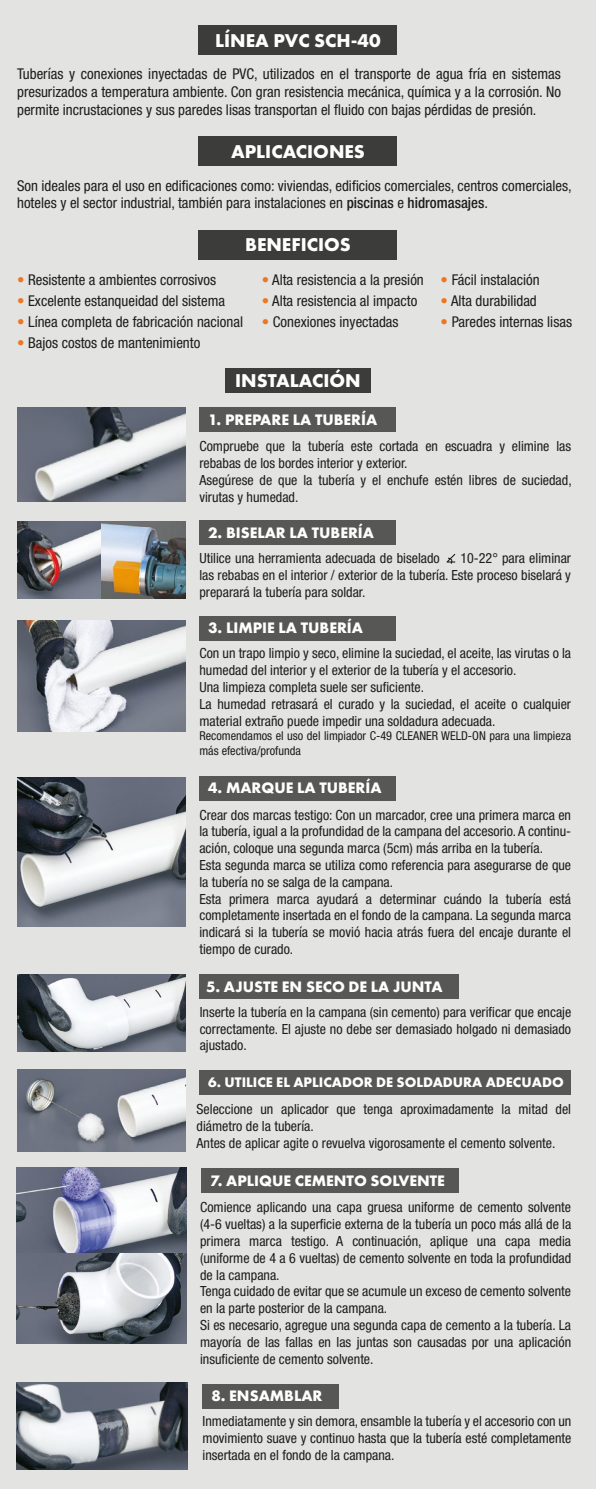
<style>
.page{position:relative;width:596px;height:1489px;background:#fff}
.page>*{position:absolute;margin:0;border:0;box-sizing:border-box;transform-origin:0 0}
.t1{font:700 19.25px "Futura PT";color:#fff}
.t2{font:700 15.75px "Futura PT";color:#fff}
.t3{font:condensed 14.88px/17.8px "Helvetica Neue LT Std";color:#1d1d1b;text-align:justify}
.t4{font:700 14.35px "Futura PT";color:#fff}
.t5{font:condensed 14px/16.8px "Helvetica Neue LT Std";color:#1d1d1b}
.t6{font:condensed 12.25px/14.7px "Helvetica Neue LT Std";color:#1d1d1b}
.s1{font-weight:500}
.s2{color:#ee7622}
</style>
<div class="page">
<div style="left:0;top:0;width:595px;height:1488px;background:#e3e3e1"></div>
<div style="left:198px;top:25px;width:199px;height:30px;background:#3c3c3b"></div>
<div style="left:198px;top:136px;width:199px;height:30px;background:#3c3c3b"></div>
<div style="left:225px;top:368px;width:146px;height:25px;background:#3c3c3b"></div>
<div style="left:199px;top:407px;width:196px;height:25px;background:#575756"></div>
<div style="left:199px;top:520px;width:196px;height:25px;background:#575756"></div>
<div style="left:199px;top:615px;width:196px;height:25px;background:#575756"></div>
<div style="left:199px;top:775px;width:196px;height:25px;background:#575756"></div>
<div style="left:199px;top:974px;width:259px;height:25px;background:#575756"></div>
<div style="left:199px;top:1069px;width:372px;height:25px;background:#575756"></div>
<div style="left:201px;top:1167px;width:257px;height:25px;background:#575756"></div>
<div style="left:202px;top:1383px;width:136px;height:25px;background:#575756"></div>
<img style="left:17px;top:621px;width:169px;height:110px">
<img style="left:17px;top:407px;width:169px;height:95px">
<img style="left:17px;top:521px;width:169px;height:77px">
<img style="left:17px;top:777px;width:169px;height:149px">
<img style="left:17px;top:974px;width:169px;height:77px">
<img style="left:17px;top:1069px;width:169px;height:82px">
<img style="left:17px;top:1167px;width:170px;height:175px">
<img style="left:17px;top:1382px;width:170px;height:87px">
<svg style="left:446px;top:554px;width:9px;height:10px"></svg>
<div style="left:198px;top:230px;width:199px;height:30px;background:#3c3c3b"></div>
<h1 class="t1" style="left:215px;top:28px;width:167px">LÍNEA PVC SCH-40</h1>
<p class="t3" style="left:17px;top:65px;width:545px">Tuberías y conexiones inyectadas de PVC, utilizados en el transporte de agua fría en sistemas presurizados a temperatura ambiente. Con gran resistencia mecánica, química y a la corrosión. No permite incrustaciones y sus paredes lisas transportan el fluido con bajas pérdidas de presión.</p>
<h1 class="t1" style="left:231px;top:139px;width:135px">APLICACIONES</h1>
<p class="t3" style="left:17px;top:176px;width:556px">Son ideales para el uso en edificaciones como: viviendas, edificios comerciales, centros comerciales, hoteles y el sector industrial, también para instalaciones en <span class="s1">piscinas</span> e <span class="s1">hidromasajes</span>.</p>
<h1 class="t1" style="left:245px;top:232px;width:107px">BENEFICIOS</h1>
<p class="t3" style="left:17px;top:271px;width:200px"><span class="s2">•</span> Resistente a ambientes corrosivos</p>
<p class="t3" style="left:17px;top:292px;width:209px"><span class="s2">•</span> Excelente estanqueidad del sistema</p>
<p class="t3" style="left:17px;top:313px;width:227px"><span class="s2">•</span> Línea completa de fabricación nacional</p>
<p class="t3" style="left:17px;top:334px;width:185px"><span class="s2">•</span> Bajos costos de mantenimiento</p>
<p class="t3" style="left:262px;top:271px;width:163px"><span class="s2">•</span> Alta resistencia a la presión</p>
<p class="t3" style="left:262px;top:292px;width:157px"><span class="s2">•</span> Alta resistencia al impacto</p>
<p class="t3" style="left:262px;top:313px;width:138px"><span class="s2">•</span> Conexiones inyectadas</p>
<h1 class="t1" style="left:235px;top:368px;width:127px">INSTALACIÓN</h1>
<p class="t2" style="left:208px;top:409px;width:171px">1. PREPARE LA TUBERÍA</p>
<p class="t3" style="left:440px;top:271px;width:100px"><span class="s2">•</span> Fácil instalación</p>
<p class="t3" style="left:440px;top:292px;width:98px"><span class="s2">•</span> Alta durabilidad</p>
<p class="t3" style="left:440px;top:313px;width:133px"><span class="s2">•</span> Paredes internas lisas</p>
<p class="t5" style="left:199px;top:438px;width:373px">Compruebe que la tubería este cortada en escuadra y elimine las rebabas de los bordes interior y exterior.<br>Asegúrese de que la tubería y el enchufe estén libres de suciedad, virutas y humedad.</p>
<p class="t2" style="left:208px;top:522px;width:167px">2. BISELAR LA TUBERÍA</p>
<p class="t5" style="left:199px;top:549px;width:242px">Utilice una herramienta adecuada de biselado</p>
<p class="t5" style="left:199px;top:549px;width:373px;text-align:justify;text-indent:261px">10-22° para eliminar las rebabas en el interior / exterior de la tubería. Este proceso biselará y preparará la tubería para soldar.</p>
<p class="t2" style="left:208px;top:617px;width:156px">3. LIMPIE LA TUBERÍA</p>
<p class="t5" style="left:199px;top:645px;width:373px">Con un trapo limpio y seco, elimine la suciedad, el aceite, las virutas o la humedad del interior y el exterior de la tubería y el accesorio.<br>Una limpieza completa suele ser suficiente.<br>La humedad retrasará el curado y la suciedad, el aceite o cualquier material extraño puede impedir una soldadura adecuada.</p>
<p class="t6" style="left:199px;top:728px;width:373px">Recomendamos el uso del limpiador C-49 CLEANER WELD-ON para una limpieza más efectiva/profunda</p>
<p class="t2" style="left:208px;top:777px;width:175px">4. MARQUE LA TUBERÍA</p>
<p class="t5" style="left:199px;top:806px;width:373px">Crear dos marcas testigo: Con un marcador, cree una primera marca en la tubería, igual a la profundidad de la campana del accesorio. A continu&shy;ación, coloque una segunda marca (5cm) más arriba en la tubería.<br>Esta segunda marca se utiliza como referencia para asegurarse de que la tubería no se salga de la campana.<br>Esta primera marca ayudará a determinar cuándo la tubería está completamente insertada en el fondo de la campana. La segunda marca indicará si la tubería se movió hacia atrás fuera del encaje durante el tiempo de curado.</p>
<p class="t2" style="left:206px;top:976px;width:238px">5. AJUSTE EN SECO DE LA JUNTA</p>
<p class="t5" style="left:199px;top:1003px;width:373px;text-align:justify">Inserte la tubería en la campana (sin cemento) para verificar que encaje correctamente. El ajuste no debe ser demasiado holgado ni demasiado ajustado.</p>
<p class="t4" style="left:208px;top:1072px;width:357px">6. UTILICE EL APLICADOR DE SOLDADURA ADECUADO</p>
<p class="t5" style="left:196px;top:1100px;width:376px">Seleccione un aplicador que tenga aproximadamente la mitad del diámetro de la tubería.<br>Antes de aplicar agite o revuelva vigorosamente el cemento solvente.</p>
<p class="t2" style="left:210px;top:1169px;width:236px">7. APLIQUE CEMENTO SOLVENTE</p>
<p class="t5" style="left:200px;top:1198px;width:372px">Comience aplicando una capa gruesa uniforme de cemento solvente (4-6 vueltas) a la superficie externa de la tubería un poco más allá de la primera marca testigo. A continuación, aplique una capa media (uniforme de 4 a 6 vueltas) de cemento solvente en toda la profundidad de la campana.<br>Tenga cuidado de evitar que se acumule un exceso de cemento solvente en la parte posterior de la campana.<br>Si es necesario, agregue una segunda capa de cemento a la tubería. La mayoría de las fallas en las juntas son causadas por una aplicación insuficiente de cemento solvente.</p>
<p class="t2" style="left:211px;top:1385px;width:113px">8. ENSAMBLAR</p>
<p class="t5" style="left:202px;top:1412px;width:370px;text-align:justify">Inmediatamente y sin demora, ensamble la tubería y el accesorio con un movimiento suave y continuo hasta que la tubería esté completamente insertada en el fondo de la campana.</p>
</div>
